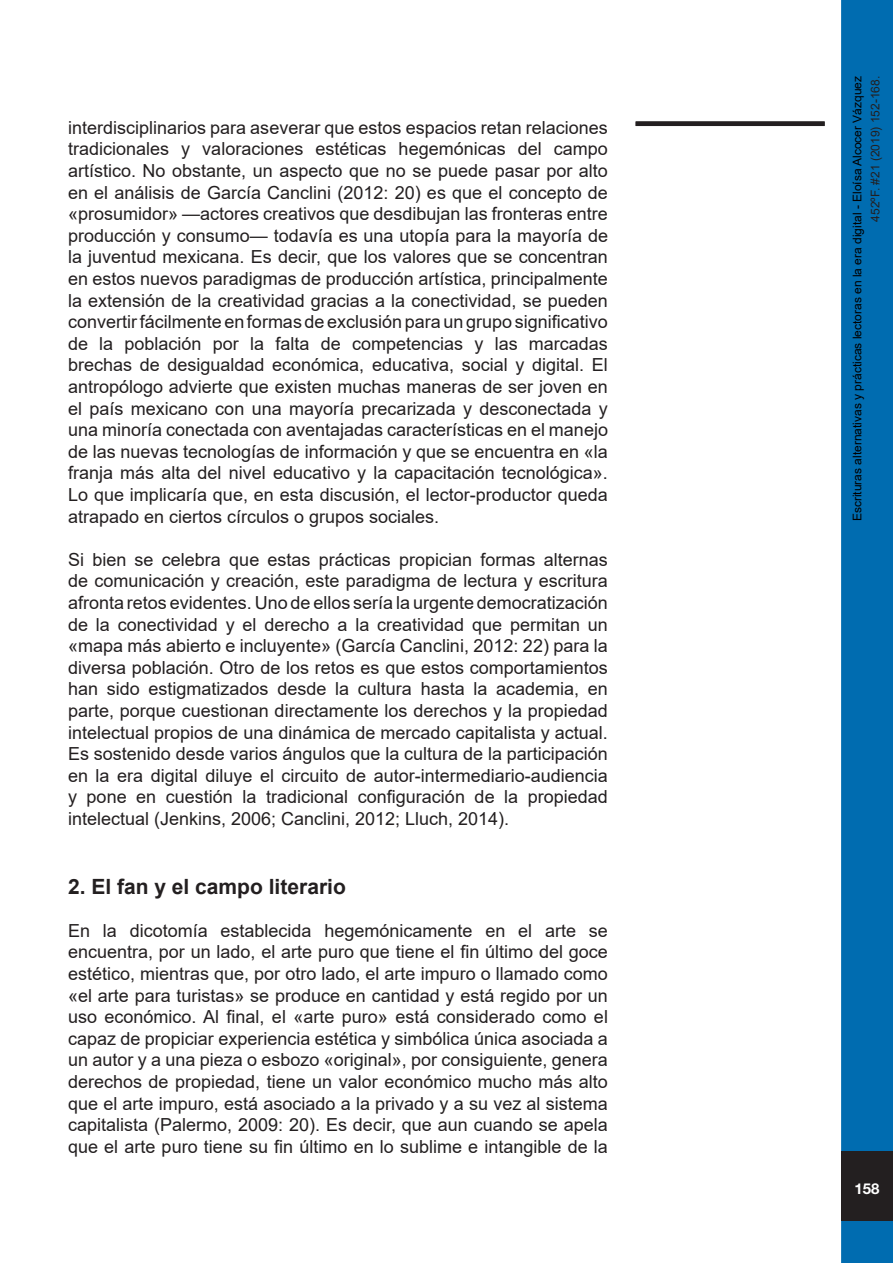
<style>
.page{position:relative;width:893px;height:1263px;background:#fff}
.page>*{position:absolute;margin:0;border:0;box-sizing:border-box;transform-origin:0 0}
.t1{font:700 21px "Arial";color:#231f20}
.t2{font:18px/21.6px "Arial";color:#231f20;text-align:justify}
.t3{font:700 15px "Helvetica Neue";color:#fff}
.t4{font:12px "Arial";color:#000}
.t5{font:12px "Arial";color:#231f20}
</style>
<div class="page">
<div style="left:843px;top:2px;width:48px;height:1259px;background:#006cb0"></div>
<div style="left:841px;top:0;width:52px;height:1263px;border:3px solid #006cb0"></div>
<div style="left:841px;top:1151px;width:52px;height:70px;background:#231f20"></div>
<div style="left:636px;top:121px;width:189px;height:5px;background:#231f20"></div>
<p class="t2" style="left:68px;top:117px;width:541px">interdisciplinarios para aseverar que estos espacios retan relaciones tradicionales y valoraciones estéticas hegemónicas del campo artístico. No obstante, un aspecto que no se puede pasar por alto en el análisis de García Canclini (2012: 20) es que el concepto de «prosumidor» —actores creativos que desdibujan las fronteras entre producción y consumo— todavía es una utopía para la mayoría de la juventud mexicana. Es decir, que los valores que se concentran en estos nuevos paradigmas de producción artística, principalmente la extensión de la creatividad gracias a la conectividad, se pueden convertir fácilmente en formas de exclusión para un grupo significativo de la población por la falta de competencias y las marcadas brechas de desigualdad económica, educativa, social y digital. El antropólogo advierte que existen muchas maneras de ser joven en el país mexicano con una mayoría precarizada y desconectada y una minoría conectada con aventajadas características en el manejo de las nuevas tecnologías de información y que se encuentra en «la franja más alta del nivel educativo y la capacitación tecnológica».<br>Lo que implicaría que, en esta discusión, el lector-productor queda atrapado en ciertos círculos o grupos sociales.</p>
<p class="t2" style="left:68px;top:549px;width:541px">Si bien se celebra que estas prácticas propician formas alternas de comunicación y creación, este paradigma de lectura y escritura afronta retos evidentes. Uno de ellos sería la urgente democratización de la conectividad y el derecho a la creatividad que permitan un «mapa más abierto e incluyente» (García Canclini, 2012: 22) para la diversa población. Otro de los retos es que estos comportamientos han sido estigmatizados desde la cultura hasta la academia, en parte, porque cuestionan directamente los derechos y la propiedad intelectual propios de una dinámica de mercado capitalista y actual.<br>Es sostenido desde varios ángulos que la cultura de la participación en la era digital diluye el circuito de autor-intermediario-audiencia y pone en cuestión la tradicional configuración de la propiedad intelectual (Jenkins, 2006; Canclini, 2012; Lluch, 2014).</p>
<p class="t1" style="left:68px;top:871px;width:279px">2. El fan y el campo literario</p>
<p class="t2" style="left:68px;top:919px;width:541px">En la dicotomía establecida hegemónicamente en el arte se encuentra, por un lado, el arte puro que tiene el fin último del goce estético, mientras que, por otro lado, el arte impuro o llamado como «el arte para turistas» se produce en cantidad y está regido por un uso económico. Al final, el «arte puro» está considerado como el capaz de propiciar experiencia estética y simbólica única asociada a un autor y a una pieza o esbozo «original», por consiguiente, genera derechos de propiedad, tiene un valor económico mucho más alto que el arte impuro, está asociado a la privado y a su vez al sistema capitalista (Palermo, 2009: 20). Es decir, que aun cuando se apela que el arte puro tiene su fin último en lo sublime e intangible de la</p>
<p class="t4" style="left:849px;top:521px;width:447px;rotate:-90deg">Escrituras alternativas y prácticas lectoras en la era digital - Eloísa Alcocer Vázquez</p>
<p class="t5" style="left:867px;top:222px;width:147px;rotate:-90deg">452ºF. #21 (2019) 152-168.</p>
<p class="t3" style="left:854px;top:1179px;width:27px">158</p>
</div>
